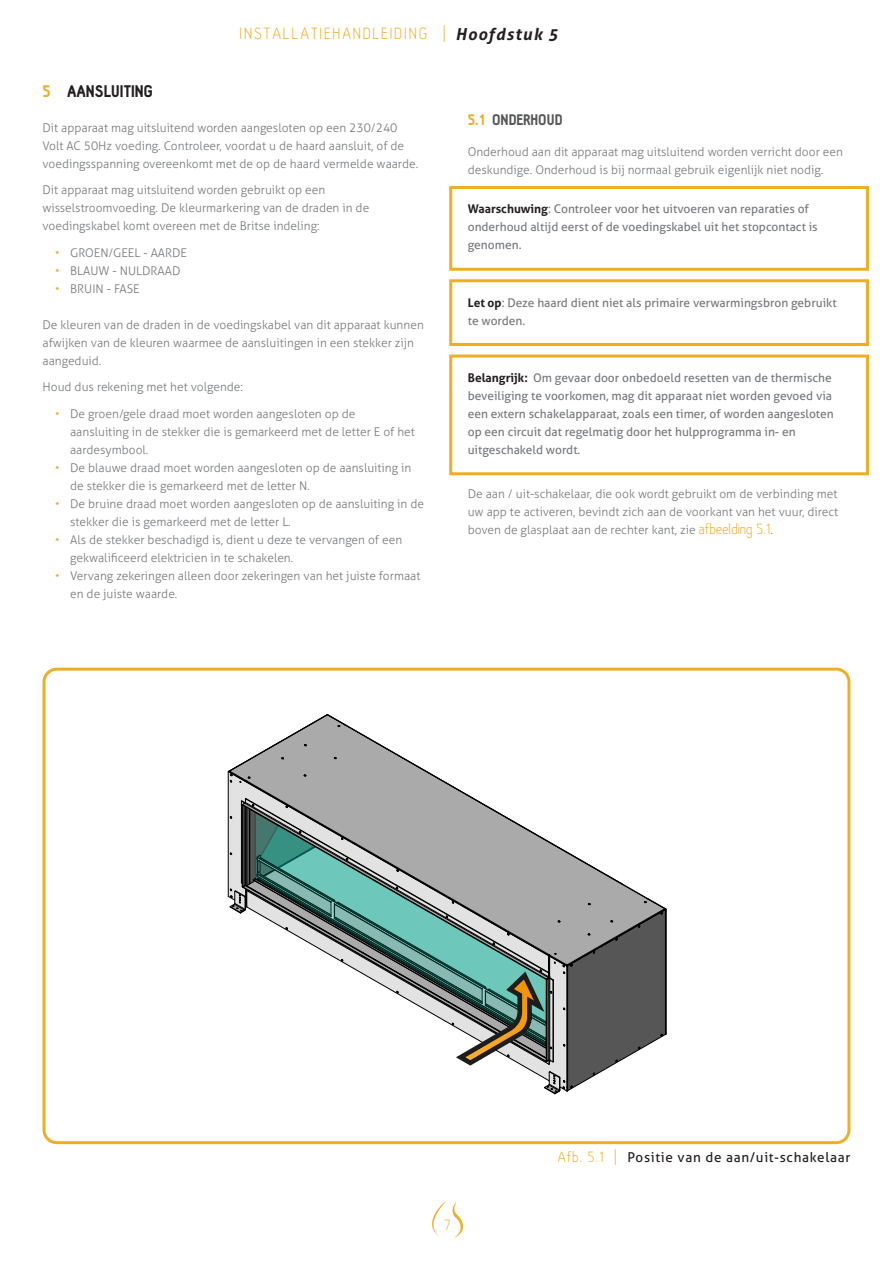
<style>
.page{position:relative;width:893px;height:1263px;background:#fff}
.page>*{position:absolute;margin:0;border:0;box-sizing:border-box;transform-origin:0 0}
.t1{font:300 18px "Hallosans";letter-spacing:.11em;color:#f0ae25}
.t2{font:900 16.5px "Hallosans";color:#231f20}
.t3{font:300 16.5px "Hallosans";color:#f0ae25}
.t4{font:900 15px "Hallosans";color:#57585a}
.t5{font:13.5px "Aller";letter-spacing:.05em;color:#231f20}
.t6{font:300 12px/18px "Aller";color:#76787b}
.Warning{font:12px/18px "Aller";color:#76787b}
.s1{font-family:"Aller";font-weight:700;font-style:italic;font-size:16.5px;color:#231f20}
.s2{color:#f0ae25}
.s3{font-weight:700;color:#231f20}
.s4{font-family:"Hallosans";font-size:16.5px;color:#f0ae25}
.s5{font-family:"Hallosans";font-weight:300;font-size:16.5px;color:#f0ae25}
</style>
<div class="page">
<svg style="left:432px;top:1202px;width:13px;height:36px"></svg>
<svg style="left:453px;top:1201px;width:10px;height:37px"></svg>
<div style="left:449px;top:186px;width:420px;height:85px;border:3px solid #f0ae25"></div>
<div style="left:449px;top:279px;width:420px;height:67px;border:3px solid #f0ae25"></div>
<div style="left:449px;top:354px;width:420px;height:121px;border:3px solid #f0ae25"></div>
<svg style="left:227px;top:714px;width:440px;height:380px"></svg>
<div style="left:43px;top:668px;width:807px;height:476px;border:3px solid #f0ae25;border-radius:13px"></div>
<h1 class="t1" style="left:240px;top:24px;width:320px">INSTALLATIEHANDLEIDING | <span class="s1">Hoofdstuk 5</span></h1>
<p class="t2" style="left:43px;top:82px;width:112px"><span class="s2">5</span> AANSLUITING</p>
<p class="t6" style="left:43px;top:118px;width:377px">Dit apparaat mag uitsluitend worden aangesloten op een 230/240<br>Volt AC 50Hz voeding. Controleer, voordat u de haard aansluit, of de voedingsspanning overeenkomt met de op de haard vermelde waarde.</p>
<p class="t6" style="left:43px;top:181px;width:328px">Dit apparaat mag uitsluitend worden gebruikt op een wisselstroomvoeding. De kleurmarkering van de draden in de voedingskabel komt overeen met de Britse indeling:</p>
<p class="t6" style="left:55px;top:243px;width:133px"><span class="s2">•</span> GROEN/GEEL - AARDE</p>
<p class="t6" style="left:55px;top:261px;width:127px"><span class="s2">•</span> BLAUW - NULDRAAD</p>
<p class="t6" style="left:55px;top:279px;width:86px"><span class="s2">•</span> BRUIN - FASE</p>
<p class="t6" style="left:43px;top:315px;width:383px">De kleuren van de draden in de voedingskabel van dit apparaat kunnen afwijken van de kleuren waarmee de aansluitingen in een stekker zijn aangeduid.</p>
<p class="t6" style="left:43px;top:378px;width:202px">Houd dus rekening met het volgende:</p>
<p class="t6" style="left:70px;top:404px;width:346px;text-indent:-15px"><span class="s2">•</span> De groen/gele draad moet worden aangesloten op de aansluiting in de stekker die is gemarkeerd met de letter E of het aardesymbool.</p>
<p class="t6" style="left:70px;top:458px;width:343px;text-indent:-15px"><span class="s2">•</span> De blauwe draad moet worden aangesloten op de aansluiting in de stekker die is gemarkeerd met de letter N.</p>
<p class="t6" style="left:70px;top:494px;width:355px;text-indent:-15px"><span class="s2">•</span> De bruine draad moet worden aangesloten op de aansluiting in de stekker die is gemarkeerd met de letter L.</p>
<p class="t6" style="left:70px;top:530px;width:334px;text-indent:-15px"><span class="s2">•</span> Als de stekker beschadigd is, dient u deze te vervangen of een gekwalificeerd elektricien in te schakelen.</p>
<p class="t6" style="left:70px;top:566px;width:352px;text-indent:-15px"><span class="s2">•</span> Vervang zekeringen alleen door zekeringen van het juiste formaat en de juiste waarde.</p>
<p class="t4" style="left:468px;top:112px;width:96px"><span class="s2">5.1</span> ONDERHOUD</p>
<p class="t6" style="left:468px;top:143px;width:377px">Onderhoud aan dit apparaat mag uitsluitend worden verricht door een deskundige. Onderhoud is bij normaal gebruik eigenlijk niet nodig.</p>
<p class="Warning" style="left:468px;top:200px;width:351px"><span class="s3">Waarschuwing</span>: Controleer voor het uitvoeren van reparaties of onderhoud altijd eerst of de voedingskabel uit het stopcontact is genomen.</p>
<p class="Warning" style="left:468px;top:293px;width:370px"><span class="s3">Let op</span>: Deze haard dient niet als primaire verwarmingsbron gebruikt te worden.</p>
<p class="Warning" style="left:468px;top:369px;width:368px"><span class="s3">Belangrijk:</span> Om gevaar door onbedoeld resetten van de thermische beveiliging te voorkomen, mag dit apparaat niet worden gevoed via een extern schakelapparaat, zoals een timer, of worden aangesloten op een circuit dat regelmatig door het hulpprogramma in- en uitgeschakeld wordt.</p>
<p class="t6" style="left:468px;top:485px;width:372px;text-align:justify">De aan / uit-schakelaar, die ook wordt gebruikt om de verbinding met uw app te activeren, bevindt zich aan de voorkant van het vuur, direct boven de glasplaat aan de rechter kant, zie <span class="s4">afbeelding 5.1</span>.</p>
<h2 class="t3" style="left:444px;top:1216px;width:8px">7</h2>
<p class="t5" style="left:558px;top:1149px;width:294px"><span class="s5">Afb. 5.1 |</span> Positie van de aan/uit-schakelaar</p>
</div>
